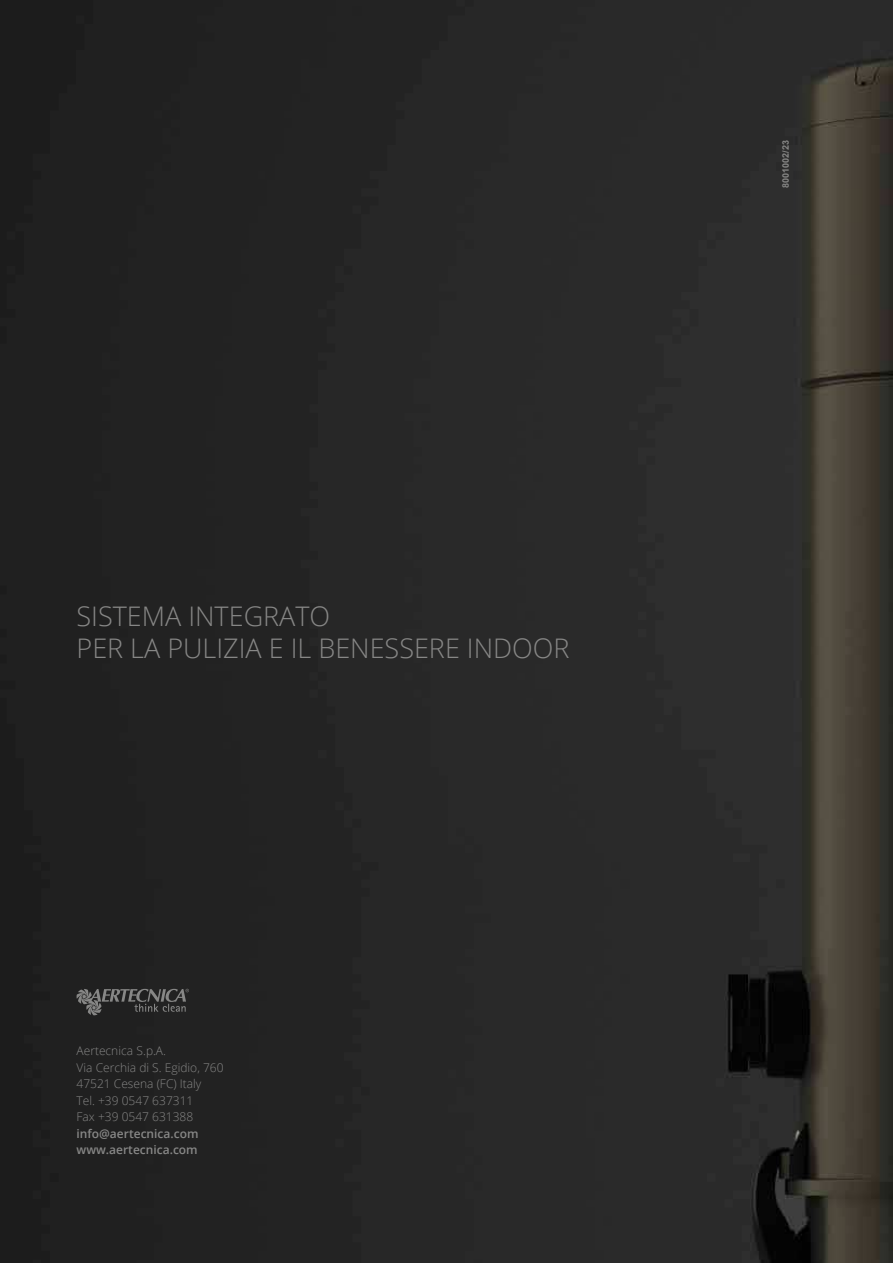
<style>
.page{position:relative;width:893px;height:1263px;background:#fff}
.page>*{position:absolute;margin:0;border:0;box-sizing:border-box;transform-origin:0 0}
.t1{font:300 27px/32.4px "Open Sans";color:#878786}
.t2{font:300 12px/16.5px "Open Sans";color:#878786}
.t3{font:600 12px/16.5px "Open Sans";color:#878786}
.t4{font:700 9px "Arial";color:#878786}
</style>
<div class="page">
<img style="left:0;top:0;width:893px;height:1263px">
<svg style="left:76px;top:989px;width:113px;height:26px;background:#404040"></svg>
<h1 class="t1" style="left:77px;top:602px;width:494px">SISTEMA INTEGRATO<br>PER LA PULIZIA E IL BENESSERE INDOOR</h1>
<p class="t2" style="left:77px;top:1044px;width:149px">Aertecnica S.p.A.<br>Via Cerchia di S. Egidio, 760<br>47521 Cesena (FC) Italy<br>Tel. +39 0547 637311<br>Fax +39 0547 631388</p>
<p class="t3" style="left:77px;top:1125px;width:123px">info@aertecnica.com www.aertecnica.com</p>
<p class="t4" style="left:781px;top:188px;width:49px;rotate:-90deg">8001002/23</p>
</div>
